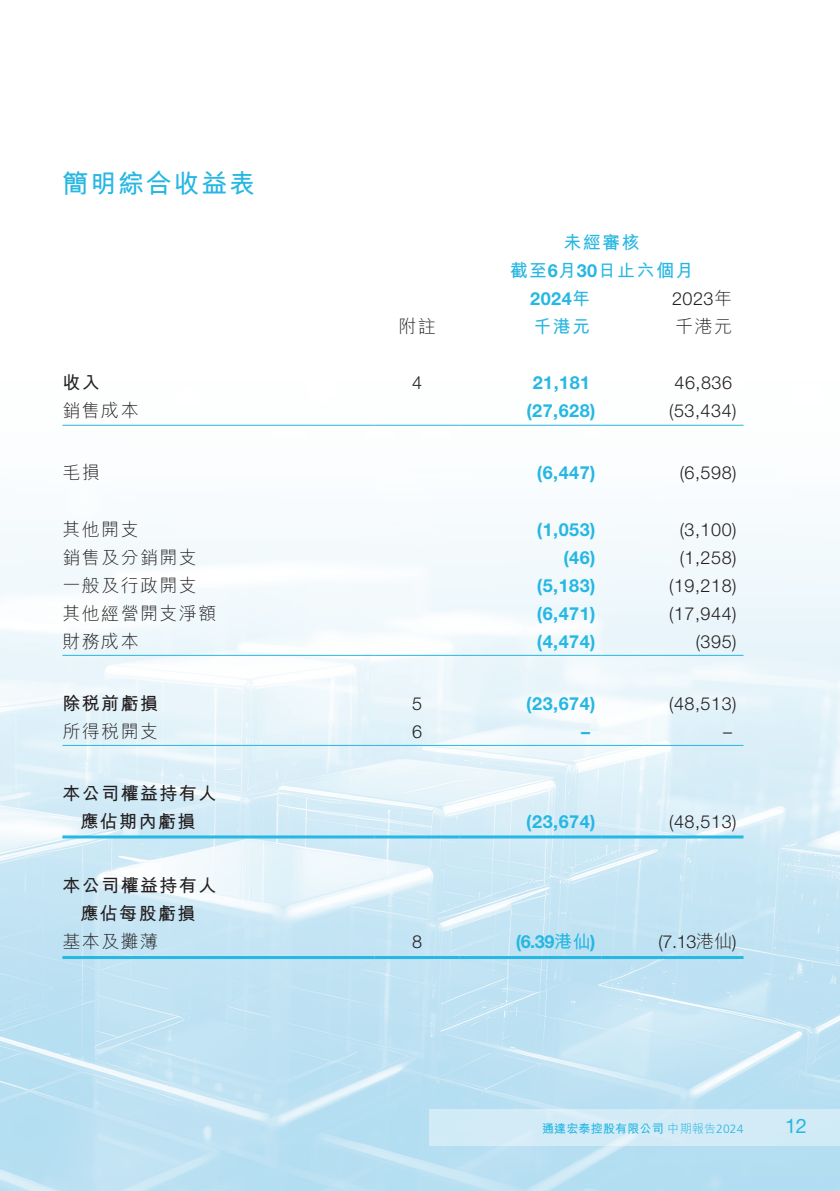
<style>
.page{position:relative;width:840px;height:1191px;background:#fff}
.page>*{position:absolute;margin:0;border:0;box-sizing:border-box;transform-origin:0 0}
.t1{font:700 26px "M Hei HK";letter-spacing:.07em;color:#26b7e2}
.t2{font:20px "Helvetica Neue LT Std";color:#26b7e2}
.t3{font:300 18px "Helvetica Neue LT Std";letter-spacing:.03em;color:#231f20}
.t4{font:700 18px "Helvetica Neue LT Std";letter-spacing:.03em;color:#26b7e2}
.t5{font:300 18px "M Hei HK";letter-spacing:.08em;color:#231f20}
.t6{font:700 18px/28px "M Hei HK";letter-spacing:.08em;color:#231f20;text-align:center}
.t7{font:700 18px/28px "M Hei HK";letter-spacing:.08em;color:#26b7e2;text-align:center}
.t8{font:700 12px "M Hei HK";letter-spacing:.015em;color:#26b7e2}
.s1{font-family:"Helvetica Neue LT Std"}
.s2{font-family:"M Hei HK"}
.s3{font-weight:300}
.s4{font-family:"Frutiger LT Std";font-weight:300}
</style>
<div class="page">
<img style="left:0;top:424px;width:839px;height:767px">
<div style="left:429px;top:1109px;width:410px;height:37px;background:#d2ebf7"></div>
<hr style="left:62px;top:425px;width:312px;height:1px;background:#26b7e2">
<hr style="left:374px;top:425px;width:85px;height:1px;background:#26b7e2">
<hr style="left:459px;top:425px;width:142px;height:1px;background:#26b7e2">
<hr style="left:601px;top:425px;width:142px;height:1px;background:#26b7e2">
<hr style="left:62px;top:655px;width:312px;height:1px;background:#26b7e2">
<hr style="left:374px;top:655px;width:85px;height:1px;background:#26b7e2">
<hr style="left:459px;top:655px;width:142px;height:1px;background:#26b7e2">
<hr style="left:601px;top:655px;width:142px;height:1px;background:#26b7e2">
<hr style="left:62px;top:745px;width:312px;height:1px;background:#26b7e2">
<hr style="left:374px;top:745px;width:85px;height:1px;background:#26b7e2">
<hr style="left:459px;top:745px;width:142px;height:1px;background:#26b7e2">
<hr style="left:601px;top:745px;width:142px;height:1px;background:#26b7e2">
<hr style="left:62px;top:835px;width:312px;height:3px;background:#26b7e2">
<hr style="left:374px;top:835px;width:85px;height:3px;background:#26b7e2">
<hr style="left:459px;top:835px;width:142px;height:3px;background:#26b7e2">
<hr style="left:601px;top:835px;width:142px;height:3px;background:#26b7e2">
<hr style="left:62px;top:956px;width:312px;height:3px;background:#26b7e2">
<hr style="left:374px;top:956px;width:85px;height:3px;background:#26b7e2">
<hr style="left:459px;top:956px;width:142px;height:3px;background:#26b7e2">
<hr style="left:601px;top:956px;width:142px;height:3px;background:#26b7e2">
<h1 class="t1" style="left:62px;top:165px;width:194px">簡明綜合收益表</h1>
<p class="t7" style="left:509px;top:227px;width:185px">未經審核<br>截至 月<span class="s1">6 30</span>日止六個月</p>
<p class="t3" style="left:671px;top:288px;width:62px">2023<span class="s2">年</span></p>
<p class="t4" style="left:530px;top:288px;width:62px">2024<span class="s2">年</span></p>
<p class="t5" style="left:398px;top:318px;width:39px">附註</p>
<p class="t7" style="left:533px;top:311px;width:58px">千港元</p>
<p class="t5" style="left:675px;top:318px;width:58px">千港元</p>
<p class="t6" style="left:62px;top:367px;width:39px">收入</p>
<p class="t3" style="left:412px;top:372px;width:12px">4</p>
<p class="t4" style="left:532px;top:372px;width:59px">21,181</p>
<p class="t3" style="left:674px;top:372px;width:59px">46,836</p>
<p class="t5" style="left:62px;top:402px;width:78px">銷售成本</p>
<p class="t4" style="left:526px;top:400px;width:71px">)27,628(</p>
<p class="t3" style="left:668px;top:400px;width:69px">)53,434(</p>
<p class="t5" style="left:62px;top:464px;width:39px">毛損</p>
<p class="t4" style="left:536px;top:462px;width:60px">)6,447(</p>
<p class="t3" style="left:679px;top:462px;width:58px">)6,598(</p>
<p class="t5" style="left:62px;top:520px;width:78px">其他開支</p>
<p class="t4" style="left:536px;top:518px;width:60px">)1,053(</p>
<p class="t3" style="left:679px;top:518px;width:58px">)3,100(</p>
<p class="t5" style="left:62px;top:548px;width:136px">銷售及分銷開支</p>
<p class="t4" style="left:563px;top:546px;width:34px">)46(</p>
<p class="t3" style="left:679px;top:546px;width:58px">)1,258(</p>
<p class="t5" style="left:62px;top:576px;width:136px">一般及行政開支</p>
<p class="t4" style="left:536px;top:574px;width:60px">)5,183(</p>
<p class="t3" style="left:668px;top:574px;width:69px">)19,218(</p>
<p class="t5" style="left:62px;top:604px;width:155px">其他經營開支淨額</p>
<p class="t4" style="left:536px;top:602px;width:60px">)6,471(</p>
<p class="t3" style="left:668px;top:602px;width:69px">)17,944(</p>
<p class="t5" style="left:62px;top:632px;width:78px">財務成本</p>
<p class="t4" style="left:536px;top:630px;width:60px">)4,474(</p>
<p class="t3" style="left:695px;top:630px;width:42px">)395(</p>
<p class="t6" style="left:62px;top:687px;width:97px">除稅前虧損</p>
<p class="t3" style="left:412px;top:692px;width:12px">5</p>
<p class="t4" style="left:526px;top:692px;width:71px">)23,674(</p>
<p class="t3" style="left:668px;top:692px;width:69px">)48,513(</p>
<p class="t5" style="left:62px;top:722px;width:97px">所得稅開支</p>
<p class="t3" style="left:412px;top:720px;width:12px">6</p>
<p class="t4" style="left:581px;top:720px;width:10px">–</p>
<p class="t3" style="left:722px;top:720px;width:10px">–</p>
<p class="t6" style="left:62px;top:777px;width:155px">本公司權益持有人</p>
<p class="t6" style="left:80px;top:805px;width:117px">應佔期內虧損</p>
<p class="t4" style="left:526px;top:810px;width:71px">)23,674(</p>
<p class="t3" style="left:668px;top:810px;width:69px">)48,513(</p>
<p class="t6" style="left:62px;top:870px;width:155px">本公司權益持有人應佔每股虧損</p>
<p class="t5" style="left:62px;top:932px;width:97px">基本及攤薄</p>
<p class="t3" style="left:412px;top:930px;width:12px">8</p>
<p class="t4" style="left:515px;top:930px;width:81px">(6.39<span class="s2">港仙</span>)</p>
<p class="t3" style="left:658px;top:930px;width:79px">(7.13<span class="s2">港仙</span>(</p>
<p class="t8" style="left:541px;top:1119px;width:203px">通達宏泰控股有限公司<span class="s3">中期報告</span><span class="s4">2024</span></p>
<p class="t2" style="left:784px;top:1114px;width:23px">12</p>
</div>
